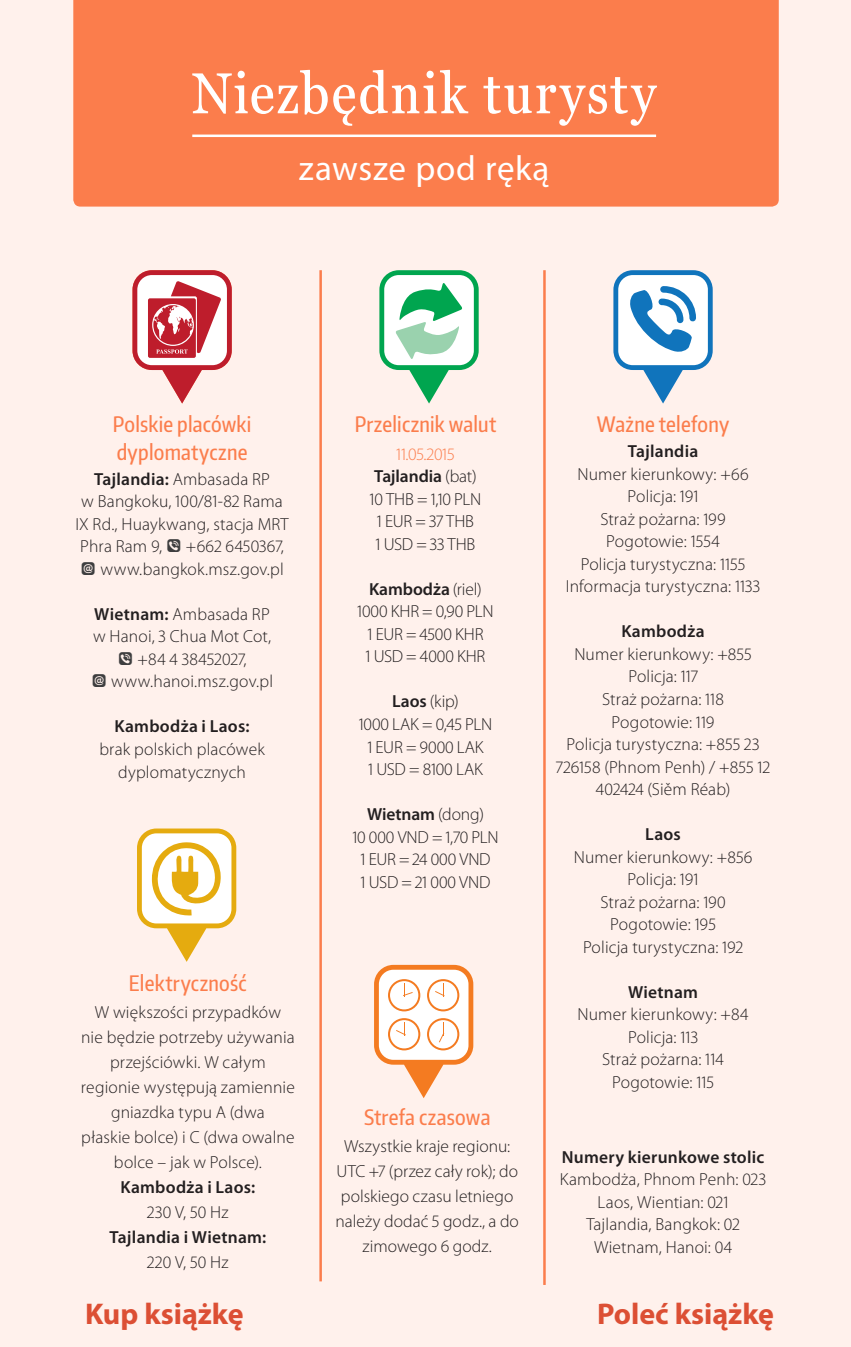
<style>
.page{position:relative;width:851px;height:1347px;background:#fff}
.page>*{position:absolute;margin:0;border:0;box-sizing:border-box;transform-origin:0 0}
.t1{font:condensed 57.5px "Georgia Pro";letter-spacing:.025em;color:#fff}
.t2{font:35px "Myriad Pro";letter-spacing:.02em;color:#fff}
.t3{font:700 30px "Myriad Pro";color:#dc4f34}
.t4{font:500 21.25px/27.5px "Encode Sans Compressed";letter-spacing:.01em;color:#fb7d4c}
.t5{font:300 17.5px/22.5px "Myriad Pro";letter-spacing:.01em;color:#231f20;text-align:center}
.t6{font:300 17.5px/22.5px "Myriad Pro";letter-spacing:-.01em;color:#231f20;text-align:center}
.t7{font:300 17.5px/22.5px "Myriad Pro";letter-spacing:-.015em;color:#231f20;text-align:center}
.t8{font:600 17.5px "Myriad Pro";letter-spacing:.015em;color:#231f20}
.s1{font-weight:600}
.s2{font-family:"ikony";font-weight:400;color:#3e3e3f}
.s3{color:#fb7d4c}
</style>
<div class="page">
<div style="left:0;top:0;width:850px;height:1346px;background:#fff1ec"></div>
<hr style="left:850px;top:0;width:1px;height:1346px;background:#fff1ec">
<div style="left:73px;top:0;width:705px;height:207px;background:#fb7d4c"></div>
<hr style="left:192px;top:134px;width:464px;height:3px;background:#fff">
<hr style="left:319px;top:270px;width:3px;height:1011px;background:#fb7d4c">
<hr style="left:543px;top:270px;width:2px;height:1014px;background:#fb7d4c">
<svg style="left:132px;top:270px;width:100px;height:133px"></svg>
<svg style="left:613px;top:270px;width:99px;height:133px"></svg>
<svg style="left:374px;top:964px;width:99px;height:134px"></svg>
<svg style="left:137px;top:828px;width:99px;height:133px"></svg>
<svg style="left:379px;top:270px;width:99px;height:133px"></svg>
<h1 class="t1" style="left:191px;top:61px;width:466px">Niezbędnik turysty</h1>
<h2 class="t2" style="left:299px;top:146px;width:252px">zawsze pod ręką</h2>
<p class="t4" style="left:113px;top:410px;width:140px">Polskie placówki dyplomatyczne</p>
<p class="t5" style="left:75px;top:467px;width:215px"><span class="s1">Tajlandia:</span> Ambasada RP<br>w Bangkoku, 100/81-82 Rama<br>IX Rd., Huaykwang, stacja MRT<br>Phra Ram 9, <span class="s2">(</span> +662 6450367, <span class="s2">@</span> www.bangkok.msz.gov.pl</p>
<p class="t5" style="left:91px;top:602px;width:183px"><span class="s1">Wietnam:</span> Ambasada RP w Hanoi, 3 Chua Mot Cot, <span class="s2">(</span> +84 4 38452027,<br><span class="s2">@</span> www.hanoi.msz.gov.pl</p>
<p class="t8" style="left:115px;top:715px;width:136px">Kambodża i Laos:</p>
<p class="t5" style="left:99px;top:737px;width:167px">brak polskich placówek dyplomatycznych</p>
<p class="t4" style="left:129px;top:968px;width:119px">Elektryczność</p>
<p class="t5" style="left:81px;top:999px;width:215px;line-height:25px">W większości przypadków<br>nie będzie potrzeby używania przejściówki. W całym regionie występują zamiennie gniazdka typu A (dwa<br>płaskie bolce) i C (dwa owalne bolce – jak w Polsce).</p>
<p class="t8" style="left:120px;top:1176px;width:136px">Kambodża i Laos:</p>
<p class="t5" style="left:147px;top:1201px;width:83px">230 V, 50 Hz</p>
<p class="t8" style="left:110px;top:1226px;width:158px">Tajlandia i Wietnam:</p>
<p class="t5" style="left:147px;top:1251px;width:83px">220 V, 50 Hz</p>
<p class="t4" style="left:354px;top:410px;width:143px">Przelicznik walut</p>
<p class="t7" style="left:369px;top:442px;width:113px"><span class="s3">11.05.2015<br></span><span class="s1">Tajlandia</span> (bat)<br>10 THB = 1,10 PLN<br>1 EUR = 37 THB<br>1 USD = 33 THB</p>
<p class="t6" style="left:357px;top:577px;width:138px"><span class="s1">Kambodża</span> (riel)<br>1000 KHR = 0,90 PLN<br>1 EUR = 4500 KHR<br>1 USD = 4000 KHR</p>
<p class="t7" style="left:358px;top:690px;width:135px"><span class="s1">Laos</span> (kip)<br>1000 LAK = 0,45 PLN<br>1 EUR = 9000 LAK<br>1 USD = 8100 LAK</p>
<p class="t6" style="left:352px;top:802px;width:147px"><span class="s1">Wietnam</span> (dong)<br>10 000 VND = 1,70 PLN<br>1 EUR = 24 000 VND<br>1 USD = 21 000 VND</p>
<p class="t4" style="left:364px;top:1102px;width:128px">Strefa czasowa</p>
<p class="t5" style="left:335px;top:1133px;width:185px;line-height:25px">Wszystkie kraje regionu:<br>UTC +7 (przez cały rok); do polskiego czasu letniego należy dodać 5 godz., a do zimowego 6 godz.</p>
<p class="t4" style="left:596px;top:410px;width:134px">Ważne telefony</p>
<p class="t8" style="left:627px;top:440px;width:72px">Tajlandia</p>
<p class="t5" style="left:566px;top:462px;width:196px">Numer kierunkowy: +66<br>Policja: 191<br>Straż pożarna: 199<br>Pogotowie: 1554<br>Policja turystyczna: 1155<br>Informacja turystyczna: 1133</p>
<p class="t8" style="left:621px;top:620px;width:85px">Kambodża</p>
<p class="t5" style="left:556px;top:642px;width:215px">Numer kierunkowy: +855<br>Policja: 117<br>Straż pożarna: 118<br>Pogotowie: 119<br>Policja turystyczna: +855 23<br>726158 (Phnom Penh) / +855 12<br>402424 (Siěm Réab)</p>
<p class="t8" style="left:645px;top:823px;width:37px">Laos</p>
<p class="t5" style="left:573px;top:845px;width:180px">Numer kierunkowy: +856<br>Policja: 191<br>Straż pożarna: 190<br>Pogotowie: 195<br>Policja turystyczna: 192</p>
<p class="t8" style="left:628px;top:980px;width:72px">Wietnam</p>
<p class="t5" style="left:577px;top:1003px;width:172px">Numer kierunkowy: +84<br>Policja: 113<br>Straż pożarna: 114<br>Pogotowie: 115</p>
<p class="t8" style="left:561px;top:1145px;width:204px">Numery kierunkowe stolic</p>
<p class="t5" style="left:560px;top:1168px;width:208px">Kambodża, Phnom Penh: 023<br>Laos, Wientian: 021<br>Tajlandia, Bangkok: 02<br>Wietnam, Hanoi: 04</p>
<h3 class="t3" style="left:85px;top:1294px;width:160px">Kup książkę</h3>
<h3 class="t3" style="left:597px;top:1294px;width:178px">Poleć książkę</h3>
</div>
